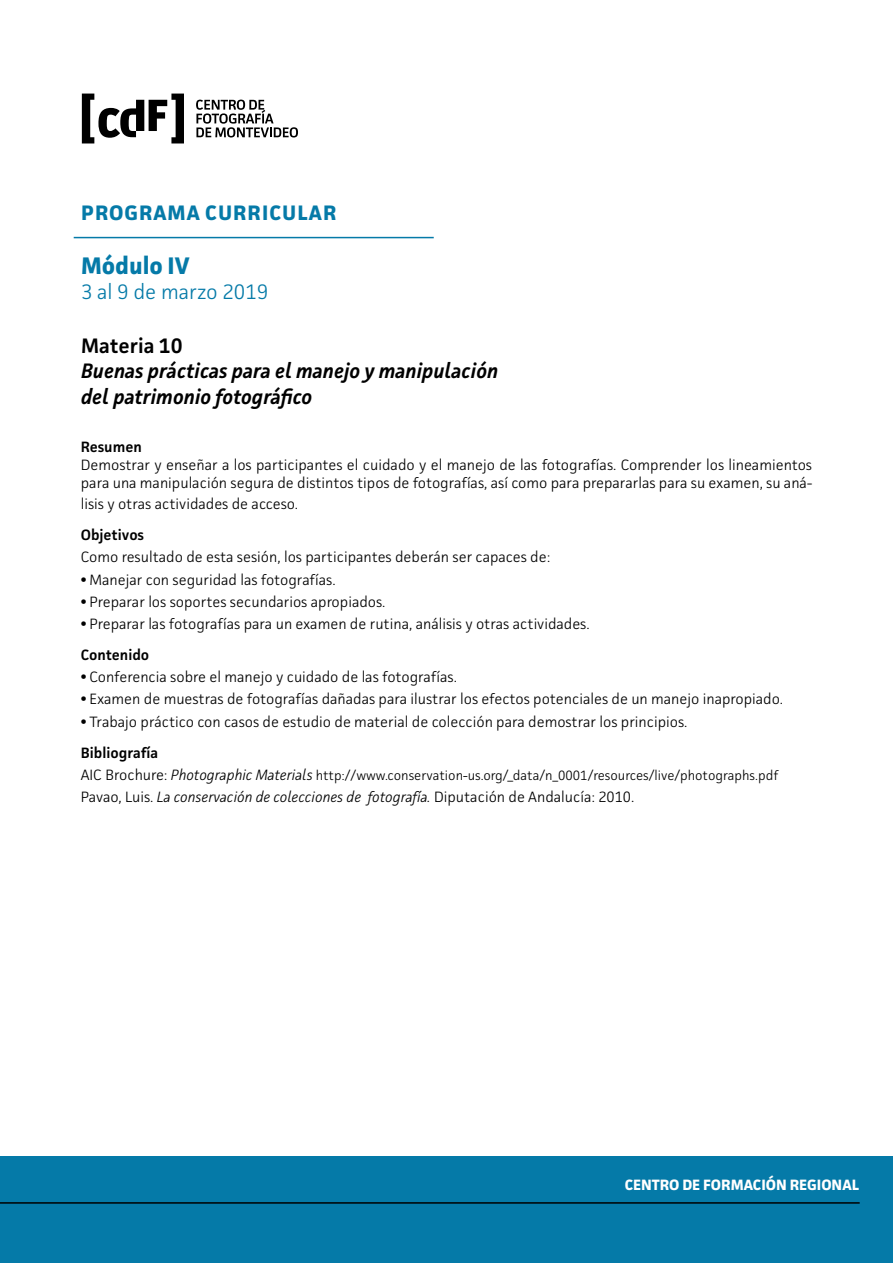
<style>
.page{position:relative;width:893px;height:1263px;background:#fff}
.page>*{position:absolute;margin:0;border:0;box-sizing:border-box;transform-origin:0 0}
.t1{font:700 24px "Facit";color:#057aa8}
.t2{font:italic 600 21px/25.2px "Facit";color:#000}
.t3{font:700 21px "Facit";letter-spacing:.05em;color:#057aa8}
.t4{font:300 21px "Facit";color:#057aa8}
.t5{font:600 21px "Facit";color:#000}
.t6{font:300 15px/18px "Facit";color:#000}
.t7{font:italic 300 15px "Facit";color:#000}
.t8{font:600 15px "Facit";color:#000}
.t9{font:700 15px "Facit";color:#fff}
.t10{font:300 13.5px "Facit";color:#000}
.s1{font-weight:700}
.s2{font-size:15px}
.s3{font-style:italic;font-size:15px}
.s4{font-style:normal}
</style>
<div class="page">
<div style="left:0;top:1157px;width:893px;height:106px;background:#057aa8"></div>
<svg style="left:82px;top:94px;width:102px;height:49px"></svg>
<svg style="left:196px;top:100px;width:102px;height:37px"></svg>
<hr style="left:0;top:1202px;width:860px;height:2px;background:#000">
<hr style="left:74px;top:237px;width:360px;height:1px;background:#057aa8">
<p class="t3" style="left:81px;top:199px;width:257px">PROGRAMA CURRICULAR</p>
<p class="t1" style="left:81px;top:250px;width:110px">Módulo IV</p>
<p class="t4" style="left:81px;top:278px;width:189px">3 al 9 de marzo 2019</p>
<p class="t5" style="left:81px;top:333px;width:103px">Materia 10</p>
<p class="t2" style="left:81px;top:358px;width:419px">Buenas prácticas para el manejo y manipulación del patrimonio fotográfico</p>
<p class="t8" style="left:81px;top:437px;width:63px">Resumen</p>
<p class="t6" style="left:81px;top:455px;width:733px">Demostrar y enseñar a los participantes el cuidado y el manejo de las fotografías. Comprender los lineamientos para una manipulación segura de distintos tipos de fotografías, así como para prepararlas para su examen, su aná-</p>
<p class="t6" style="left:81px;top:495px;width:219px">lisis y otras actividades de acceso.</p>
<p class="t8" style="left:81px;top:526px;width:65px">Objetivos</p>
<p class="t6" style="left:81px;top:548px;width:471px">Como resultado de esta sesión, los participantes deberán ser capaces de:</p>
<p class="t6" style="left:81px;top:570px;width:256px"><span class="s1">•</span> Manejar con seguridad las fotografías.</p>
<p class="t6" style="left:81px;top:592px;width:306px"><span class="s1">•</span> Preparar los soportes secundarios apropiados.</p>
<p class="t6" style="left:81px;top:615px;width:510px"><span class="s1">•</span> Preparar las fotografías para un examen de rutina, análisis y otras actividades.</p>
<p class="t8" style="left:81px;top:645px;width:70px">Contenido</p>
<p class="t6" style="left:81px;top:668px;width:378px"><span class="s1">•</span> Conferencia sobre el manejo y cuidado de las fotografías.</p>
<p class="t6" style="left:81px;top:690px;width:704px"><span class="s1">•</span> Examen de muestras de fotografías dañadas para ilustrar los efectos potenciales de un manejo inapropiado.</p>
<p class="t6" style="left:81px;top:712px;width:608px"><span class="s1">•</span> Trabajo práctico con casos de estudio de material de colección para demostrar los principios.</p>
<p class="t8" style="left:81px;top:743px;width:79px">Bibliografía</p>
<p class="t10" style="left:81px;top:767px;width:699px"><span class="s2">AIC Brochure:</span> <span class="s3">Photographic Materials</span> http://www.conservation-us.org/_data/n_0001/resources/live/photographs.pdf</p>
<p class="t7" style="left:81px;top:787px;width:555px"><span class="s4">Pavao, Luis.</span> La conservación de colecciones de fotografía. <span class="s4">Diputación de Andalucía: 2010.</span></p>
<p class="t9" style="left:625px;top:1175px;width:236px">CENTRO DE FORMACIÓN REGIONAL</p>
</div>
